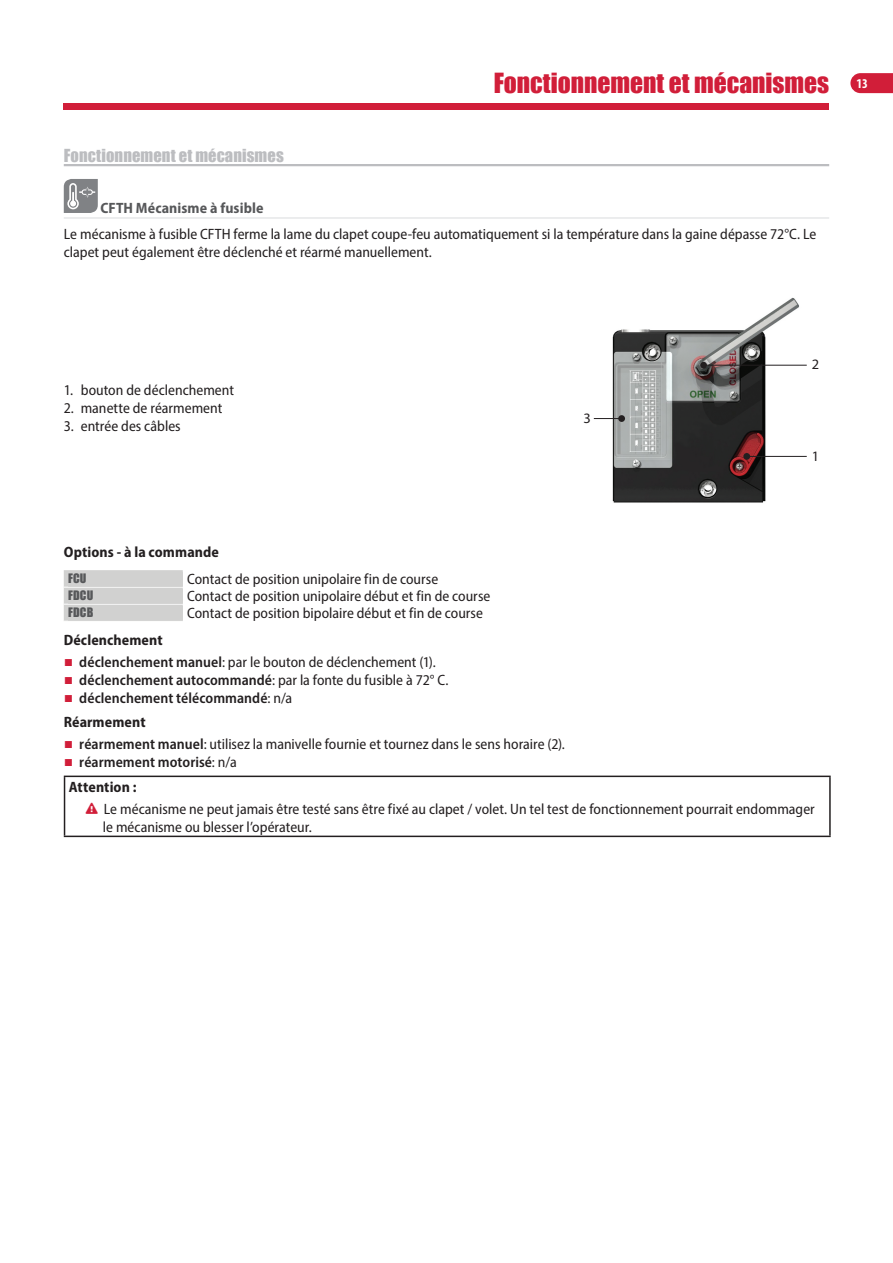
<style>
.page{position:relative;width:893px;height:1263px;background:#fff}
.page>*{position:absolute;margin:0;border:0;box-sizing:border-box;transform-origin:0 0}
.t1{font:25.5px "Impact";color:#d11e39}
.t2{font:16.5px "Impact";letter-spacing:.005em;color:#bcbdc0}
.t3{font:semi-condensed 15px/18px "Myriad Pro";color:#231f20}
.t4{font:600 semi-condensed 15px/18px "Myriad Pro";letter-spacing:.005em;color:#231f20}
.t5{font:700 semi-condensed 15px "Myriad Pro";letter-spacing:.005em;color:#57585a}
.t6{font:700 semi-condensed 15px "Myriad Pro";letter-spacing:.005em;color:#231f20}
.t7{font:14.4px "Myriad Pro";color:#231f20}
.t8{font:12px "Impact";letter-spacing:.015em;color:#57585a}
.s1{font-weight:700}
.s2{font-family:"Lucida Sans Unicode";font-stretch:normal;font-size:12px;color:#d11e39}
.s3{font-weight:600}
.s4{font-family:"Lucida Sans Unicode";font-weight:400;font-stretch:normal;font-size:12px;color:#d11e39}
.s5{font-weight:400}
</style>
<div class="page">
<div style="left:64px;top:103px;width:765px;height:6px;background:#d11e39"></div>
<svg style="left:850px;top:73px;width:43px;height:20px"></svg>
<hr style="left:64px;top:164px;width:765px;height:2px;background:#bcbdc0">
<hr style="left:64px;top:217px;width:765px;height:2px;background:#e6e7e9">
<svg style="left:64px;top:179px;width:34px;height:34px"></svg>
<img style="left:593px;top:297px;width:214px;height:206px">
<hr style="left:747px;top:456px;width:60px;height:1px;background:#231f20">
<div style="left:743px;top:453px;width:7px;height:7px;background:#231f20;border-radius:50%"></div>
<hr style="left:703px;top:365px;width:104px;height:1px;background:#231f20">
<div style="left:700px;top:362px;width:7px;height:7px;background:#231f20;border-radius:50%"></div>
<svg style="left:594px;top:418px;width:24px;height:1px"></svg>
<div style="left:618px;top:415px;width:7px;height:7px;background:#231f20;border-radius:50%"></div>
<svg style="left:64px;top:570px;width:119px;height:51px"></svg>
<hr style="left:64px;top:587px;width:119px;height:1px;background:#fff">
<hr style="left:64px;top:604px;width:119px;height:1px;background:#fff">
<div style="left:68px;top:572px;width:115px;height:15px;background:#d1d1d0"></div>
<div style="left:68px;top:589px;width:115px;height:15px;background:#d1d1d0"></div>
<div style="left:68px;top:606px;width:115px;height:15px;background:#d1d1d0"></div>
<hr style="left:64px;top:776px;width:767px;height:1px;background:#231f20">
<hr style="left:64px;top:777px;width:1px;height:59px;background:#231f20">
<hr style="left:829px;top:777px;width:2px;height:59px;background:#231f20">
<hr style="left:64px;top:836px;width:767px;height:1px;background:#231f20">
<p class="t2" style="left:64px;top:143px;width:222px">Fonctionnement et mécanismes</p>
<h1 class="t1" style="left:494px;top:63px;width:376px">Fonctionnement et mécanismes <sup>13</sup></h1>
<p class="t5" style="left:101px;top:198px;width:164px">CFTH Mécanisme à fusible</p>
<p class="t3" style="left:64px;top:225px;width:754px">Le mécanisme à fusible CFTH ferme la lame du clapet coupe-feu automatiquement si la température dans la gaine dépasse 72°C. Le clapet peut également être déclenché et réarmé manuellement.</p>
<p class="t3" style="left:64px;top:381px;width:172px">1. bouton de déclenchement</p>
<p class="t3" style="left:64px;top:399px;width:160px">2. manette de réarmement</p>
<p class="t3" style="left:64px;top:417px;width:118px">3. entrée des câbles</p>
<p class="t7" style="left:583px;top:409px;width:9px">3</p>
<p class="t7" style="left:812px;top:356px;width:9px">2</p>
<p class="t7" style="left:812px;top:447px;width:9px">1</p>
<p class="t6" style="left:64px;top:543px;width:157px">Options - à la commande</p>
<p class="t8" style="left:68px;top:569px;width:20px">FCU</p>
<p class="t3" style="left:187px;top:570px;width:253px">Contact de position unipolaire fin de course</p>
<p class="t8" style="left:68px;top:586px;width:27px">FDCU</p>
<p class="t3" style="left:187px;top:587px;width:305px">Contact de position unipolaire début et fin de course</p>
<p class="t8" style="left:68px;top:603px;width:27px">FDCB</p>
<p class="t3" style="left:187px;top:604px;width:297px">Contact de position bipolaire début et fin de course</p>
<p class="t3" style="left:64px;top:629px;width:373px;line-height:22.2px"><span class="s1">Déclenchement<br></span><span class="s2">∎</span> <span class="s3">déclenchement manuel</span>: par le bouton de déclenchement (1).</p>
<p class="t4" style="left:64px;top:671px;width:386px"><span class="s4">∎</span> déclenchement autocommandé<span class="s5">: par la fonte du fusible à 72° C. </span><span class="s4">∎</span> déclenchement télécommandé<span class="s5">: n/a</span></p>
<p class="t3" style="left:64px;top:710px;width:503px;line-height:22.2px"><span class="s1">Réarmement<br></span><span class="s2">∎</span> <span class="s3">réarmement manuel</span>: utilisez la manivelle fournie et tournez dans le sens horaire (2).</p>
<p class="t4" style="left:69px;top:749px;width:170px;line-height:24.8px;text-indent:-5px"><span class="s4">∎</span> réarmement motorisé<span class="s5">: n/a<br></span><span class="s1">Attention :</span></p>
<p class="t3" style="left:103px;top:800px;width:713px">Le mécanisme ne peut jamais être testé sans être fixé au clapet / volet. Un tel test de fonctionnement pourrait endommager le mécanisme ou blesser l’opérateur.</p>
</div>
